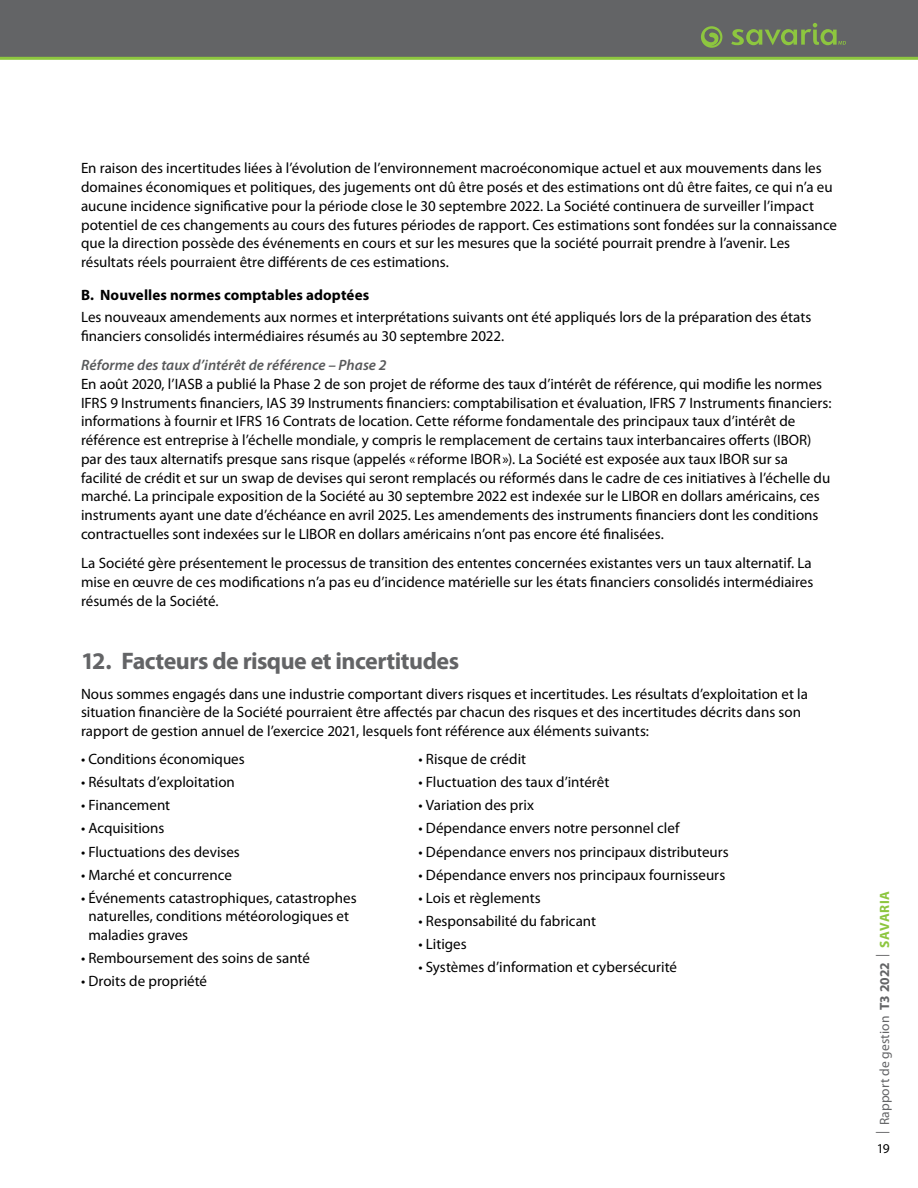
<style>
.page{position:relative;width:918px;height:1188px;background:#fff}
.page>*{position:absolute;margin:0;border:0;box-sizing:border-box;transform-origin:0 0}
.Subhead_1{font:700 24px "Myriad Pro";letter-spacing:-.025em;color:#636466}
.body{font:15px/18.8px "Myriad Pro";color:#000}
.body_no_indent{font:15px/18.8px "Myriad Pro";color:#000}
.Subhead_4{font:italic 600 15px "Myriad Pro";letter-spacing:.005em;color:#58595b}
.Subhead_3_no_indent{font:700 15px "Myriad Pro";letter-spacing:.005em;color:#000}
.t1{font:13.5px "Myriad Pro";letter-spacing:.005em;color:#636466}
.t2{font:13.5px "Myriad Pro";color:#000}
.s1{font-weight:700}
.s2{font-weight:700;color:#8dc63f}
</style>
<div class="page">
<div style="left:0;top:0;width:918px;height:58px;background:#636466"></div>
<hr style="left:0;top:57px;width:918px;height:3px;background:#8dc63f">
<svg style="left:701px;top:26px;width:21px;height:22px"></svg>
<svg style="left:731px;top:23px;width:115px;height:22px"></svg>
<p class="body" style="left:81px;top:159px;width:758px">En raison des incertitudes liées à l’évolution de l’environnement macroéconomique actuel et aux mouvements dans les domaines économiques et politiques, des jugements ont dû être posés et des estimations ont dû être faites, ce qui n’a eu aucune incidence significative pour la période close le 30 septembre 2022. La Société continuera de surveiller l’impact potentiel de ces changements au cours des futures périodes de rapport. Ces estimations sont fondées sur la connaissance que la direction possède des événements en cours et sur les mesures que la société pourrait prendre à l’avenir. Les résultats réels pourraient être différents de ces estimations.</p>
<p class="Subhead_3_no_indent" style="left:81px;top:285px;width:290px">B. Nouvelles normes comptables adoptées</p>
<p class="body" style="left:81px;top:307px;width:732px">Les nouveaux amendements aux normes et interprétations suivants ont été appliqués lors de la préparation des états financiers consolidés intermédiaires résumés au 30 septembre 2022.</p>
<p class="Subhead_4" style="left:81px;top:355px;width:307px">Réforme des taux d’intérêt de référence – Phase 2</p>
<p class="body" style="left:81px;top:374px;width:752px">En août 2020, l’IASB a publié la Phase 2 de son projet de réforme des taux d’intérêt de référence, qui modifie les normes IFRS 9 Instruments financiers, IAS 39 Instruments financiers: comptabilisation et évaluation, IFRS 7 Instruments financiers: informations à fournir et IFRS 16 Contrats de location. Cette réforme fondamentale des principaux taux d’intérêt de référence est entreprise à l’échelle mondiale, y compris le remplacement de certains taux interbancaires offerts (IBOR) par des taux alternatifs presque sans risque (appelés « réforme IBOR»). La Société est exposée aux taux IBOR sur sa facilité de crédit et sur un swap de devises qui seront remplacés ou réformés dans le cadre de ces initiatives à l’échelle du marché. La principale exposition de la Société au 30 septembre 2022 est indexée sur le LIBOR en dollars américains, ces instruments ayant une date d’échéance en avril 2025. Les amendements des instruments financiers dont les conditions contractuelles sont indexées sur le LIBOR en dollars américains n’ont pas encore été finalisées.</p>
<p class="body" style="left:81px;top:554px;width:734px;text-align:justify">La Société gère présentement le processus de transition des ententes concernées existantes vers un taux alternatif. La mise en œuvre de ces modifications n’a pas eu d’incidence matérielle sur les états financiers consolidés intermédiaires résumés de la Société.</p>
<p class="Subhead_1" style="left:81px;top:645px;width:380px">12. Facteurs de risque et incertitudes</p>
<p class="body_no_indent" style="left:81px;top:684px;width:728px">Nous sommes engagés dans une industrie comportant divers risques et incertitudes. Les résultats d’exploitation et la situation financière de la Société pourraient être affectés par chacun des risques et des incertitudes décrits dans son rapport de gestion annuel de l’exercice 2021, lesquels font référence aux éléments suivants:</p>
<p class="body_no_indent" style="left:81px;top:750px;width:165px">• Conditions économiques</p>
<p class="body_no_indent" style="left:81px;top:773px;width:155px">• Résultats d’exploitation</p>
<p class="body_no_indent" style="left:81px;top:796px;width:91px">• Financement</p>
<p class="body_no_indent" style="left:81px;top:819px;width:85px">• Acquisitions</p>
<p class="body_no_indent" style="left:81px;top:842px;width:160px">• Fluctuations des devises</p>
<p class="body_no_indent" style="left:81px;top:865px;width:152px">• Marché et concurrence</p>
<p class="body_no_indent" style="left:88px;top:888px;width:270px;text-indent:-7px">• Événements catastrophiques, catastrophes naturelles, conditions météorologiques et maladies graves</p>
<p class="body_no_indent" style="left:81px;top:949px;width:230px">• Remboursement des soins de santé</p>
<p class="body_no_indent" style="left:81px;top:972px;width:128px">• Droits de propriété</p>
<p class="body_no_indent" style="left:418px;top:750px;width:109px">• Risque de crédit</p>
<p class="body_no_indent" style="left:418px;top:773px;width:192px">• Fluctuation des taux d’intérêt</p>
<p class="body_no_indent" style="left:418px;top:796px;width:117px">• Variation des prix</p>
<p class="body_no_indent" style="left:418px;top:819px;width:262px">• Dépendance envers notre personnel clef</p>
<p class="body_no_indent" style="left:418px;top:842px;width:312px">• Dépendance envers nos principaux distributeurs</p>
<p class="body_no_indent" style="left:418px;top:865px;width:308px">• Dépendance envers nos principaux fournisseurs</p>
<p class="body_no_indent" style="left:418px;top:888px;width:124px">• Lois et règlements</p>
<p class="body_no_indent" style="left:418px;top:911px;width:179px">• Responsabilité du fabricant</p>
<p class="body_no_indent" style="left:418px;top:934px;width:50px">• Litiges</p>
<p class="body_no_indent" style="left:418px;top:957px;width:260px">• Systèmes d’information et cybersécurité</p>
<p class="t1" style="left:876px;top:1134px;width:245px;rotate:-90deg">| Rapport de gestion <span class="s1">T3 2022</span> | <span class="s2">SAVARIA</span></p>
<p class="t2" style="left:877px;top:1140px;width:15px">19</p>
</div>
